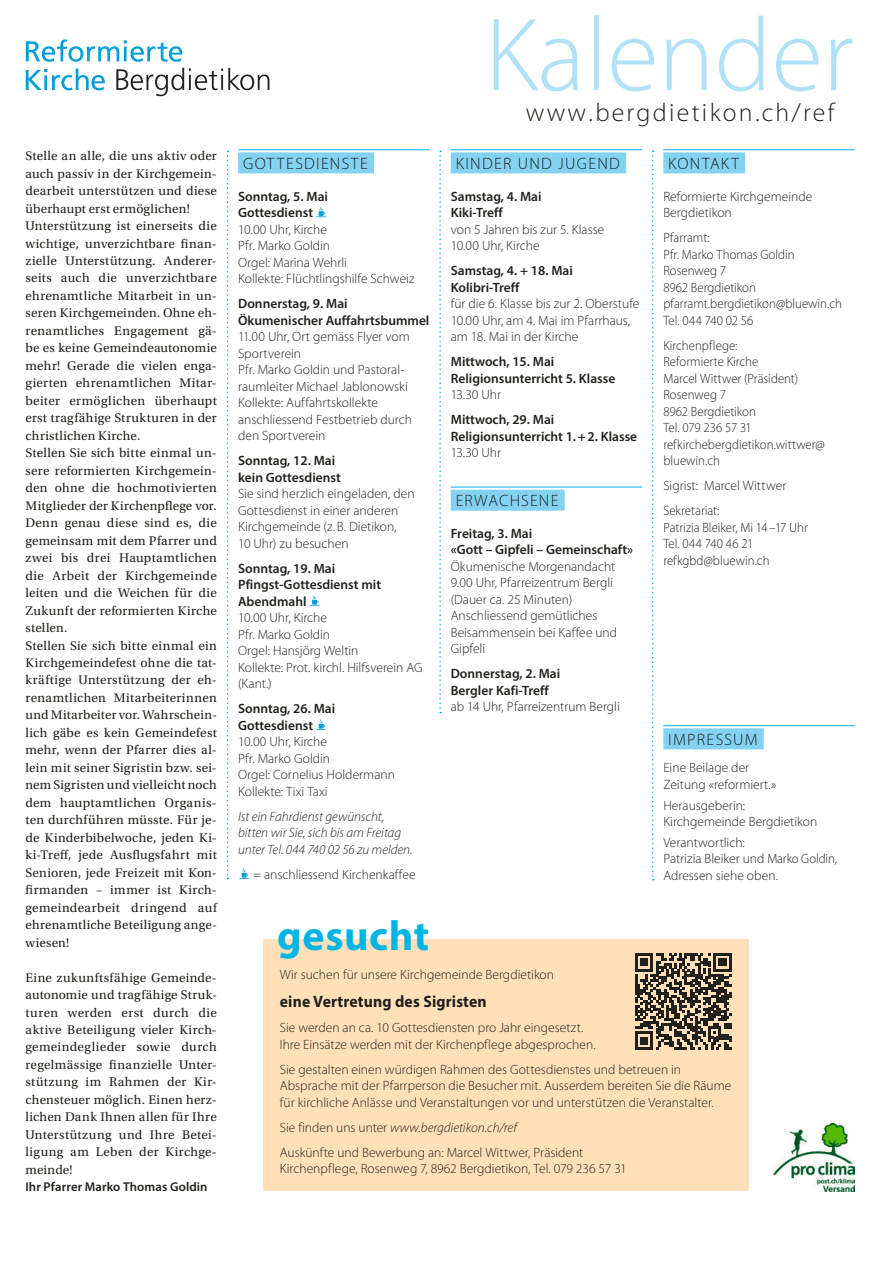
<style>
.page{position:relative;width:893px;height:1263px;background:#fff}
.page>*{position:absolute;margin:0;border:0;box-sizing:border-box;transform-origin:0 0}
.t1{font:300 105px "Myriad Pro";color:#b0e1f7}
.t2{font:700 42px "Myriad Pro";letter-spacing:.015em;color:#00b4e4}
.t3{font:300 25.8px "Myriad Pro";letter-spacing:.09em;color:#21201c}
.t4{font:300 16.5px "Myriad Pro";letter-spacing:.08em;color:#21201c}
.t5{font:700 16.5px "Myriad Pro";letter-spacing:.01em;color:#21201c;scale:.95 1}
.t6{font:300 13.5px/16.5px "Myriad Pro";color:#21201c}
.t7{font:600 13.5px/16.5px "Myriad Pro";color:#21201c}
.t8{font:300 13.5px/16.5px "Myriad Pro";color:#21201c;scale:.95 1}
.t9{font:italic 300 13.5px/16.5px "Myriad Pro";color:#21201c}
.t10{font:13.2px/17.4px "Utopia Std";letter-spacing:.02em;color:#21201c}
.t11{font:600 12.75px "Myriad Pro";letter-spacing:.01em;color:#21201c}
.s1{font-style:italic}
</style>
<div class="page">
<svg style="left:652px;top:151px;width:2px;height:729px"></svg>
<svg style="left:26px;top:39px;width:156px;height:23px"></svg>
<svg style="left:26px;top:68px;width:79px;height:22px"></svg>
<svg style="left:116px;top:68px;width:153px;height:28px"></svg>
<hr style="left:663px;top:149px;width:192px;height:1px;background:#00b4e4">
<div style="left:663px;top:152px;width:82px;height:21px;background:#84d2f2"></div>
<hr style="left:663px;top:725px;width:192px;height:1px;background:#00b4e4">
<div style="left:663px;top:728px;width:101px;height:21px;background:#84d2f2"></div>
<svg style="left:227px;top:151px;width:1px;height:728px"></svg>
<svg style="left:439px;top:151px;width:2px;height:562px"></svg>
<hr style="left:451px;top:149px;width:191px;height:1px;background:#00b4e4">
<div style="left:451px;top:152px;width:175px;height:21px;background:#84d2f2"></div>
<hr style="left:451px;top:487px;width:191px;height:1px;background:#00b4e4">
<div style="left:451px;top:490px;width:114px;height:21px;background:#84d2f2"></div>
<hr style="left:238px;top:149px;width:191px;height:1px;background:#00b4e4">
<div style="left:238px;top:152px;width:136px;height:21px;background:#84d2f2"></div>
<svg style="left:316px;top:207px;width:10px;height:10px"></svg>
<svg style="left:309px;top:595px;width:11px;height:11px"></svg>
<svg style="left:316px;top:719px;width:10px;height:11px"></svg>
<svg style="left:239px;top:868px;width:10px;height:11px"></svg>
<img style="left:773px;top:1123px;width:82px;height:68px">
<div style="left:263px;top:939px;width:485px;height:252px;background:#ffe0b8"></div>
<svg style="left:635px;top:953px;width:97px;height:97px"></svg>
<p class="t10" style="left:26px;top:147px;width:193px">Stelle an alle, die uns aktiv oder auch passiv in der Kirchgemein&shy;dearbeit unterstützen und diese überhaupt erst ermöglichen!<br>Unterstützung ist einerseits die wichtige, unverzichtbare finan&shy;zielle Unterstützung. Anderer&shy;seits auch die unverzichtbare ehrenamtliche Mitarbeit in un&shy;seren Kirchgemeinden. Ohne eh&shy;renamtliches Engagement gä&shy;be es keine Gemeindeautonomie mehr! Gerade die vielen enga&shy;gierten ehrenamtlichen Mitar&shy;beiter ermöglichen überhaupt erst tragfähige Strukturen in der christlichen Kirche.<br>Stellen Sie sich bitte einmal un&shy;sere reformierten Kirchgemein&shy;den ohne die hochmotivierten<br>Mitglieder der Kirchenpflege vor.<br>Denn genau diese sind es, die gemeinsam mit dem Pfarrer und zwei bis drei Hauptamtlichen die Arbeit der Kirchgemeinde leiten und die Weichen für die<br>Zukunft der reformierten Kirche stellen.<br>Stellen Sie sich bitte einmal ein<br>Kirchgemeindefest ohne die tat&shy;kräftige Unterstützung der eh&shy;renamtlichen Mitarbeiterinnen und Mitarbeiter vor. Wahrschein&shy;lich gäbe es kein Gemeindefest mehr, wenn der Pfarrer dies al&shy;lein mit seiner Sigristin bzw. sei&shy;nem Sigristen und vielleicht noch dem hauptamtlichen Organis&shy;ten durchführen müsste. Für je&shy;de Kinderbibelwoche, jeden Ki&shy;ki-Treff, jede Ausflugsfahrt mit<br>Senioren, jede Freizeit mit Kon&shy;firmanden – immer ist Kirch&shy;gemeindearbeit dringend auf ehrenamtliche Beteiligung ange&shy;wiesen!</p>
<p class="t10" style="left:26px;top:969px;width:193px;text-align:justify">Eine zukunftsfähige Gemeinde&shy;autonomie und tragfähige Struk&shy;turen werden erst durch die aktive Beteiligung vieler Kirch&shy;gemeindeglieder sowie durch regelmässige finanzielle Unter&shy;stützung im Rahmen der Kir&shy;chensteuer möglich. Einen herz&shy;lichen Dank Ihnen allen für Ihre Unterstützung und Ihre Betei&shy;ligung am Leben der Kirchge&shy;meinde!</p>
<p class="t11" style="left:26px;top:1179px;width:184px">Ihr Pfarrer Marko Thomas Goldin</p>
<p class="t4" style="left:243px;top:153px;width:126px">GOTTESDIENSTE</p>
<p class="t7" style="left:238px;top:188px;width:91px">Sonntag, 5. Mai<br>Gottesdienst</p>
<p class="t6" style="left:238px;top:221px;width:178px">10.00 Uhr, Kirche<br>Pfr. Marko Goldin<br>Orgel: Marina Wehrli<br>Kollekte: Flüchtlingshilfe Schweiz</p>
<p class="t7" style="left:238px;top:295px;width:193px">Donnerstag, 9. Mai<br>Ökumenischer Auffahrtsbummel</p>
<p class="t6" style="left:238px;top:328px;width:175px">11.00 Uhr, Ort gemäss Flyer vom<br>Sportverein<br>Pfr. Marko Goldin und Pastoral&shy;raumleiter Michael Jablonowski<br>Kollekte: Auffahrtskollekte anschliessend Festbetrieb durch den Sportverein</p>
<p class="t7" style="left:238px;top:452px;width:104px">Sonntag, 12. Mai kein Gottesdienst</p>
<p class="t6" style="left:238px;top:485px;width:178px">Sie sind herzlich eingeladen, den<br>Gottesdienst in einer anderen<br>Kirchgemeinde (z.B. Dietikon,<br>10 Uhr) zu besuchen</p>
<p class="t7" style="left:238px;top:559px;width:144px">Sonntag, 19. Mai<br>Pfingst-Gottesdienst mit<br>Abendmahl</p>
<p class="t6" style="left:238px;top:609px;width:186px">10.00 Uhr, Kirche<br>Pfr. Marko Goldin<br>Orgel: Hansjörg Weltin<br>Kollekte: Prot. kirchl. Hilfsverein AG (Kant.)</p>
<p class="t7" style="left:238px;top:700px;width:99px">Sonntag, 26. Mai<br>Gottesdienst</p>
<p class="t6" style="left:238px;top:733px;width:158px">10.00 Uhr, Kirche<br>Pfr. Marko Goldin<br>Orgel: Cornelius Holdermann<br>Kollekte: Tixi Taxi</p>
<p class="t9" style="left:238px;top:808px;width:176px">Ist ein Fahrdienst gewünscht, bitten wir Sie, sich bis am Freitag unter Tel. 044 740 02 56 zu melden.</p>
<p class="t6" style="left:253px;top:866px;width:164px">= anschliessend Kirchenkaffee</p>
<h2 class="t2" style="left:277px;top:908px;width:153px">gesucht</h2>
<h1 class="t1" style="left:485px;top:-8px;width:370px">Kalender</h1>
<h3 class="t3" style="left:526px;top:96px;width:310px">www.bergdietikon.ch/ref</h3>
<p class="t4" style="left:668px;top:153px;width:72px">KONTAKT</p>
<p class="t6" style="left:663px;top:188px;width:151px">Reformierte Kirchgemeinde<br>Bergdietikon</p>
<p class="t8" style="left:663px;top:229px;width:189px">Pfarramt:<br>Pfr. Marko Thomas Goldin<br>Rosenweg 7<br>8962 Bergdietikon pfarramt.bergdietikon@bluewin.ch<br>Tel. 044 740 02 56</p>
<p class="t8" style="left:663px;top:337px;width:171px">Kirchenpflege:<br>Reformierte Kirche<br>Marcel Wittwer (Präsident)<br>Rosenweg 7<br>8962 Bergdietikon<br>Tel. 079 236 57 31 refkirchebergdietikon.wittwer@ bluewin.ch</p>
<p class="t6" style="left:663px;top:473px;width:124px;line-height:25px">Sigrist: Marcel Wittwer<br>Sekretariat:</p>
<p class="t8" style="left:663px;top:519px;width:154px">Patrizia Bleiker, Mi 14 –17 Uhr<br>Tel. 044 740 46 21 refkgbd@bluewin.ch</p>
<p class="t4" style="left:456px;top:153px;width:166px">KINDER UND JUGEND</p>
<p class="t7" style="left:451px;top:188px;width:92px">Samstag, 4. Mai<br>Kiki-Treff</p>
<p class="t6" style="left:451px;top:221px;width:155px">von 5 Jahren bis zur 5. Klasse<br>10.00 Uhr, Kirche</p>
<p class="t7" style="left:451px;top:262px;width:124px">Samstag, 4. + 18. Mai<br>Kolibri-Treff</p>
<p class="t6" style="left:451px;top:295px;width:190px">für die 6. Klasse bis zur 2. Oberstufe<br>10.00 Uhr, am 4. Mai im Pfarrhaus, am 18. Mai in der Kirche</p>
<p class="t7" style="left:451px;top:353px;width:166px">Mittwoch, 15. Mai<br>Religionsunterricht 5. Klasse</p>
<p class="t6" style="left:451px;top:386px;width:52px">13.30 Uhr</p>
<p class="t7" style="left:451px;top:411px;width:188px">Mittwoch, 29. Mai<br>Religionsunterricht 1.+2. Klasse</p>
<p class="t6" style="left:451px;top:444px;width:52px">13.30 Uhr</p>
<p class="t4" style="left:456px;top:491px;width:104px">ERWACHSENE</p>
<p class="t7" style="left:451px;top:525px;width:184px">Freitag, 3. Mai<br>«Gott – Gipfeli – Gemeinschaft»</p>
<p class="t6" style="left:451px;top:558px;width:168px">Ökumenische Morgenandacht<br>9.00 Uhr, Pfarreizentrum Bergli (Dauer ca. 25 Minuten)<br>Anschliessend gemütliches<br>Beisammensein bei Kaffee und<br>Gipfeli</p>
<p class="t7" style="left:451px;top:665px;width:111px">Donnerstag, 2. Mai<br>Bergler Kafi-Treff</p>
<p class="t6" style="left:451px;top:699px;width:171px">ab 14 Uhr, Pfarreizentrum Bergli</p>
<p class="t4" style="left:668px;top:729px;width:91px">IMPRESSUM</p>
<p class="t6" style="left:663px;top:759px;width:114px">Eine Beilage der<br>Zeitung «reformiert.»</p>
<p class="t6" style="left:663px;top:797px;width:155px">Herausgeberin:<br>Kirchgemeinde Bergdietikon</p>
<p class="t6" style="left:663px;top:834px;width:175px">Verantwortlich:<br>Patrizia Bleiker und Marko Goldin,<br>Adressen siehe oben.</p>
<p class="t6" style="left:280px;top:966px;width:276px">Wir suchen für unsere Kirchgemeinde Bergdietikon</p>
<p class="t5" style="left:280px;top:991px;width:219px">eine Vertretung des Sigristen</p>
<p class="t6" style="left:280px;top:1019px;width:317px">Sie werden an ca. 10 Gottesdiensten pro Jahr eingesetzt.<br>Ihre Einsätze werden mit der Kirchenpflege abgesprochen.</p>
<p class="t6" style="left:280px;top:1061px;width:453px">Sie gestalten einen würdigen Rahmen des Gottesdienstes und betreuen in<br>Absprache mit der Pfarrperson die Besucher mit. Ausserdem bereiten Sie die Räume für kirchliche Anlässe und Veranstaltungen vor und unterstützen die Veranstalter.</p>
<p class="t6" style="left:280px;top:1114px;width:305px;line-height:25px">Sie finden uns unter <span class="s1">www.bergdietikon.ch/ref<br></span>Auskünfte und Bewerbung an: Marcel Wittwer, Präsident</p>
<p class="t6" style="left:280px;top:1160px;width:348px">Kirchenpflege, Rosenweg 7, 8962 Bergdietikon, Tel. 079 236 57 31</p>
</div>
